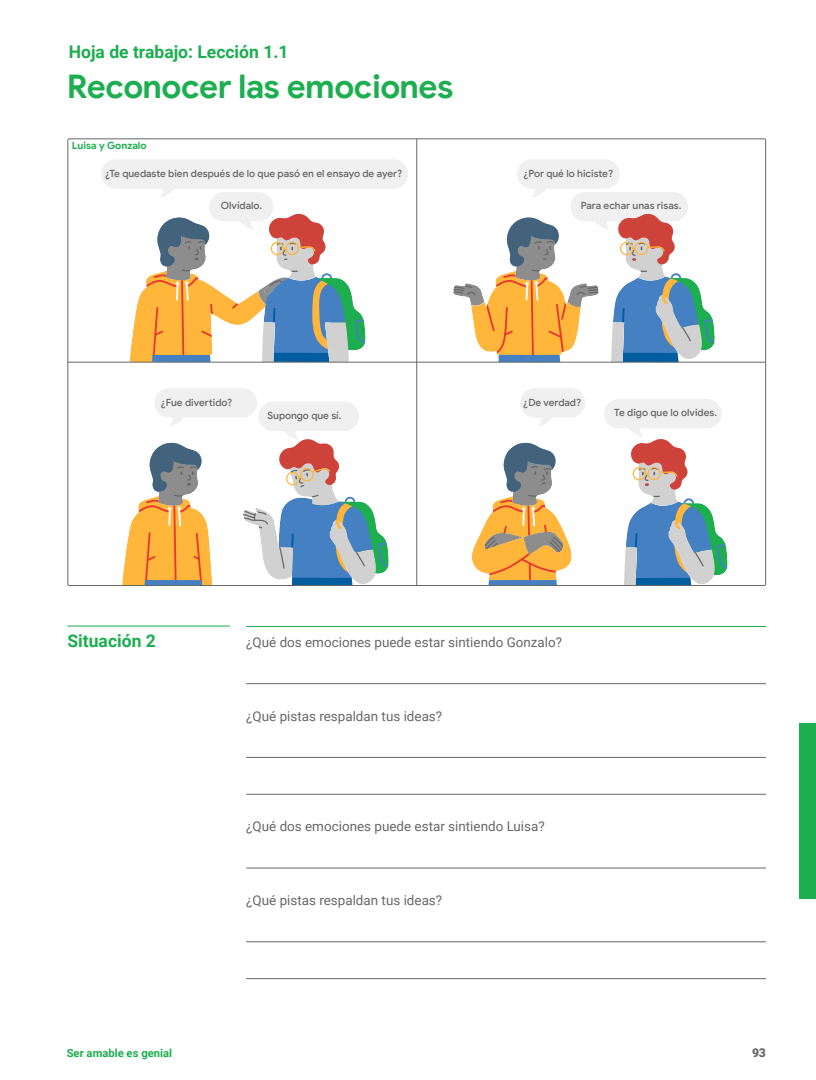
<style>
.page{position:relative;width:816px;height:1080px;background:#fff}
.page>*{position:absolute;margin:0;border:0;box-sizing:border-box;transform-origin:0 0}
.Section_Header____b{font:700 32.5px "Google Sans";letter-spacing:-.015em;color:#1cae4f}
.page_top_header{font:700 17.5px "Roboto";color:#1cae4f}
.Category_rule_above{font:700 17.5px "Roboto";color:#1cae4f}
.Body_RobotoRg_10_16{font:13.5px "Roboto";color:#676768}
.t1{font:900 12.25px "Roboto";color:#676768}
.t2{font:700 11.25px "Roboto";color:#1cae4f}
.t3{font:500 10px "Google Sans";letter-spacing:-.005em;color:#676768}
.t4{font:700 10px "Google Sans";letter-spacing:-.005em;color:#1cae4f}
</style>
<div class="page">
<div style="left:799px;top:724px;width:17px;height:175px;background:#1cae4f"></div>
<hr style="left:246px;top:626px;width:520px;height:1px;background:#1cae4f">
<hr style="left:246px;top:683px;width:520px;height:1px;background:#676768">
<hr style="left:246px;top:757px;width:520px;height:1px;background:#676768">
<hr style="left:246px;top:794px;width:520px;height:1px;background:#676768">
<hr style="left:246px;top:868px;width:520px;height:1px;background:#676768">
<hr style="left:246px;top:941px;width:520px;height:1px;background:#676768">
<hr style="left:246px;top:978px;width:520px;height:1px;background:#676768">
<hr style="left:68px;top:626px;width:162px;height:1px;background:#1cae4f">
<svg style="left:472px;top:442px;width:100px;height:142px"></svg>
<svg style="left:520px;top:388px;width:65px;height:38px"></svg>
<svg style="left:604px;top:399px;width:124px;height:185px"></svg>
<svg style="left:453px;top:160px;width:262px;height:202px"></svg>
<hr style="left:68px;top:362px;width:697px;height:1px;background:#676768">
<hr style="left:416px;top:139px;width:1px;height:447px;background:#676768">
<svg style="left:101px;top:160px;width:307px;height:203px"></svg>
<svg style="left:122px;top:388px;width:267px;height:196px"></svg>
<p class="page_top_header" style="left:69px;top:40px;width:221px">Hoja de trabajo: Lección 1.1</p>
<p class="Section_Header____b" style="left:67px;top:67px;width:388px">Reconocer las emociones</p>
<p class="t4" style="left:72px;top:140px;width:76px">Luisa y Gonzalo</p>
<p class="t3" style="left:105px;top:167px;width:299px">¿Te quedaste bien después de lo que pasó en el ensayo de ayer?</p>
<p class="t3" style="left:523px;top:167px;width:91px">¿Por qué lo hiciste?</p>
<p class="t3" style="left:221px;top:200px;width:43px">Olvídalo.</p>
<p class="t3" style="left:580px;top:200px;width:102px">Para echar unas risas.</p>
<p class="t3" style="left:161px;top:396px;width:73px">¿Fue divertido?</p>
<p class="t3" style="left:267px;top:409px;width:75px">Supongo que sí.</p>
<p class="t3" style="left:523px;top:396px;width:59px">¿De verdad?</p>
<p class="t3" style="left:614px;top:407px;width:104px">Te digo que lo olvides.</p>
<p class="Category_rule_above" style="left:68px;top:628px;width:90px">Situación 2</p>
<p class="Body_RobotoRg_10_16" style="left:246px;top:633px;width:317px">¿Qué dos emociones puede estar sintiendo Gonzalo?</p>
<p class="Body_RobotoRg_10_16" style="left:246px;top:707px;width:197px">¿Qué pistas respaldan tus ideas?</p>
<p class="Body_RobotoRg_10_16" style="left:246px;top:817px;width:300px">¿Qué dos emociones puede estar sintiendo Luisa?</p>
<p class="Body_RobotoRg_10_16" style="left:246px;top:891px;width:197px">¿Qué pistas respaldan tus ideas?</p>
<p class="t2" style="left:67px;top:1045px;width:107px">Ser amable es genial</p>
<p class="t1" style="left:752px;top:1044px;width:15px">93</p>
</div>
